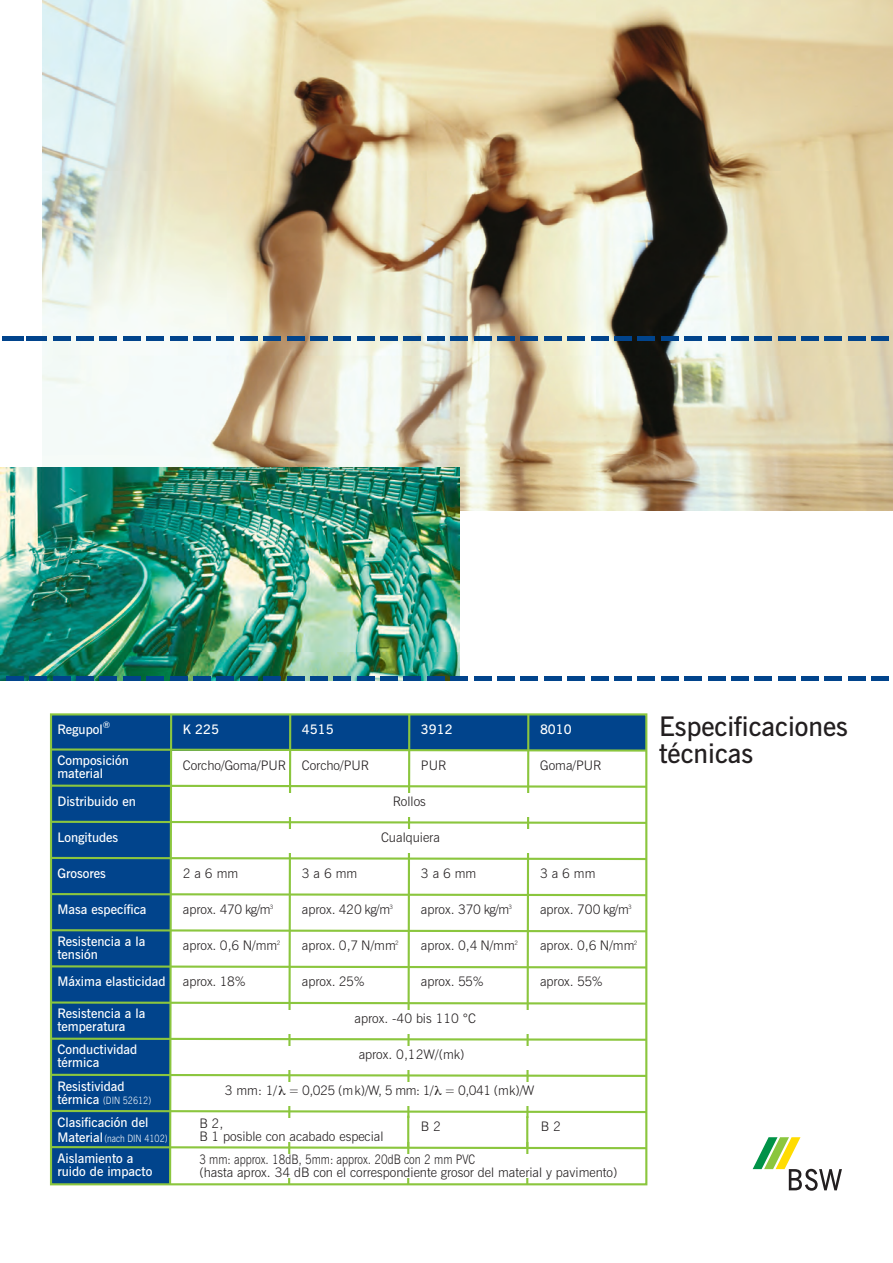
<style>
.page{position:relative;width:893px;height:1263px;background:#fff}
.page>*{position:absolute;margin:0;border:0;box-sizing:border-box;transform-origin:0 0}
.t1{font:600 27px/27px "News Gothic BT";color:#231f20}
.t2{font:300 13.2px/13px "News Gothic BT";color:#231f20}
.t3{font:600 13.2px/13.2px "News Gothic BT";color:#fff}
.t4{font:300 13.2px/13.2px "News Gothic BT";color:#231f20;scale:.85 1}
.t5{font:300 13.2px "News Gothic BT";letter-spacing:-.04em;color:#231f20}
.t6{font:300 10.2px "News Gothic BT";color:#fff;scale:.85 1}
.t7{font:600 9px "News Gothic BT";color:#fff}
.s1{font-weight:600;font-size:13.2px}
</style>
<div class="page">
<hr style="left:26px;top:336px;width:17px;height:4px;background:#01448c">
<hr style="left:3px;top:336px;width:17px;height:4px;background:#01448c">
<img style="left:43px;top:0;width:850px;height:510px">
<div style="left:51px;top:714px;width:119px;height:470px;background:#01448c"></div>
<div style="left:51px;top:714px;width:595px;height:36px;background:#01448c"></div>
<svg style="left:753px;top:1137px;width:89px;height:54px"></svg>
<svg style="left:168px;top:716px;width:362px;height:470px"></svg>
<img style="left:0;top:468px;width:459px;height:212px">
<div style="left:178px;top:1154px;width:460px;height:24px;background:#fff"></div>
<hr style="left:568px;top:676px;width:17px;height:4px;background:#01448c">
<hr style="left:544px;top:676px;width:17px;height:4px;background:#01448c">
<hr style="left:521px;top:676px;width:17px;height:4px;background:#01448c">
<hr style="left:497px;top:676px;width:17px;height:4px;background:#01448c">
<hr style="left:474px;top:676px;width:17px;height:4px;background:#01448c">
<hr style="left:451px;top:676px;width:17px;height:4px;background:#01448c">
<hr style="left:427px;top:676px;width:17px;height:4px;background:#01448c">
<hr style="left:404px;top:676px;width:17px;height:4px;background:#01448c">
<hr style="left:381px;top:676px;width:17px;height:4px;background:#01448c">
<hr style="left:357px;top:676px;width:17px;height:4px;background:#01448c">
<hr style="left:334px;top:676px;width:17px;height:4px;background:#01448c">
<hr style="left:310px;top:676px;width:17px;height:4px;background:#01448c">
<hr style="left:287px;top:676px;width:17px;height:4px;background:#01448c">
<hr style="left:264px;top:676px;width:17px;height:4px;background:#01448c">
<hr style="left:240px;top:676px;width:17px;height:4px;background:#01448c">
<hr style="left:217px;top:676px;width:17px;height:4px;background:#01448c">
<hr style="left:193px;top:676px;width:17px;height:4px;background:#01448c">
<hr style="left:170px;top:676px;width:17px;height:4px;background:#01448c">
<hr style="left:147px;top:676px;width:17px;height:4px;background:#01448c">
<hr style="left:123px;top:676px;width:17px;height:4px;background:#01448c">
<hr style="left:100px;top:676px;width:17px;height:4px;background:#01448c">
<hr style="left:77px;top:676px;width:17px;height:4px;background:#01448c">
<hr style="left:53px;top:676px;width:17px;height:4px;background:#01448c">
<hr style="left:30px;top:676px;width:17px;height:4px;background:#01448c">
<hr style="left:6px;top:676px;width:17px;height:4px;background:#01448c">
<hr style="left:591px;top:676px;width:17px;height:4px;background:#01448c">
<hr style="left:614px;top:676px;width:17px;height:4px;background:#01448c">
<hr style="left:638px;top:676px;width:17px;height:4px;background:#01448c">
<hr style="left:661px;top:676px;width:17px;height:4px;background:#01448c">
<hr style="left:685px;top:676px;width:17px;height:4px;background:#01448c">
<hr style="left:708px;top:676px;width:17px;height:4px;background:#01448c">
<hr style="left:731px;top:676px;width:17px;height:4px;background:#01448c">
<hr style="left:755px;top:676px;width:17px;height:4px;background:#01448c">
<hr style="left:778px;top:676px;width:17px;height:4px;background:#01448c">
<hr style="left:801px;top:676px;width:17px;height:4px;background:#01448c">
<hr style="left:825px;top:676px;width:17px;height:4px;background:#01448c">
<hr style="left:848px;top:676px;width:17px;height:4px;background:#01448c">
<hr style="left:872px;top:676px;width:17px;height:4px;background:#01448c">
<hr style="left:568px;top:336px;width:17px;height:4px;background:#01448c">
<hr style="left:544px;top:336px;width:17px;height:4px;background:#01448c">
<hr style="left:521px;top:336px;width:17px;height:4px;background:#01448c">
<hr style="left:497px;top:336px;width:17px;height:4px;background:#01448c">
<hr style="left:474px;top:336px;width:17px;height:4px;background:#01448c">
<hr style="left:451px;top:336px;width:17px;height:4px;background:#01448c">
<hr style="left:427px;top:336px;width:17px;height:4px;background:#01448c">
<hr style="left:404px;top:336px;width:17px;height:4px;background:#01448c">
<hr style="left:381px;top:336px;width:17px;height:4px;background:#01448c">
<hr style="left:357px;top:336px;width:17px;height:4px;background:#01448c">
<hr style="left:334px;top:336px;width:17px;height:4px;background:#01448c">
<hr style="left:310px;top:336px;width:17px;height:4px;background:#01448c">
<hr style="left:287px;top:336px;width:17px;height:4px;background:#01448c">
<hr style="left:264px;top:336px;width:17px;height:4px;background:#01448c">
<hr style="left:240px;top:336px;width:17px;height:4px;background:#01448c">
<hr style="left:217px;top:336px;width:17px;height:4px;background:#01448c">
<hr style="left:193px;top:336px;width:17px;height:4px;background:#01448c">
<hr style="left:170px;top:336px;width:17px;height:4px;background:#01448c">
<hr style="left:147px;top:336px;width:17px;height:4px;background:#01448c">
<hr style="left:123px;top:336px;width:17px;height:4px;background:#01448c">
<hr style="left:100px;top:336px;width:17px;height:4px;background:#01448c">
<hr style="left:77px;top:336px;width:17px;height:4px;background:#01448c">
<hr style="left:53px;top:336px;width:17px;height:4px;background:#01448c">
<hr style="left:30px;top:336px;width:17px;height:4px;background:#01448c">
<hr style="left:6px;top:336px;width:17px;height:4px;background:#01448c">
<hr style="left:591px;top:336px;width:17px;height:4px;background:#01448c">
<hr style="left:614px;top:336px;width:17px;height:4px;background:#01448c">
<hr style="left:638px;top:336px;width:17px;height:4px;background:#01448c">
<hr style="left:661px;top:336px;width:17px;height:4px;background:#01448c">
<hr style="left:685px;top:336px;width:17px;height:4px;background:#01448c">
<hr style="left:708px;top:336px;width:17px;height:4px;background:#01448c">
<hr style="left:731px;top:336px;width:17px;height:4px;background:#01448c">
<hr style="left:755px;top:336px;width:17px;height:4px;background:#01448c">
<hr style="left:778px;top:336px;width:17px;height:4px;background:#01448c">
<hr style="left:801px;top:336px;width:17px;height:4px;background:#01448c">
<hr style="left:825px;top:336px;width:17px;height:4px;background:#01448c">
<hr style="left:848px;top:336px;width:17px;height:4px;background:#01448c">
<hr style="left:872px;top:336px;width:17px;height:4px;background:#01448c">
<svg style="left:50px;top:747px;width:598px;height:403px"></svg>
<svg style="left:464px;top:1013px;width:3px;height:4px"></svg>
<svg style="left:279px;top:1085px;width:7px;height:10px"></svg>
<svg style="left:435px;top:1085px;width:7px;height:10px"></svg>
<p class="t7" style="left:103px;top:721px;width:9px">®</p>
<p class="t3" style="left:57px;top:755px;width:73px">Composición material</p>
<p class="t3" style="left:57px;top:795px;width:80px">Distribuido en</p>
<p class="t3" style="left:57px;top:831px;width:62px">Longitudes</p>
<p class="t3" style="left:57px;top:868px;width:50px">Grosores</p>
<p class="t3" style="left:57px;top:904px;width:91px">Masa específica</p>
<p class="t3" style="left:57px;top:935px;width:89px">Resistencia a la tensión</p>
<p class="t3" style="left:57px;top:976px;width:110px">Máxima elasticidad</p>
<p class="t3" style="left:57px;top:1008px;width:89px">Resistencia a la temperatura</p>
<p class="t3" style="left:57px;top:1044px;width:81px">Conductividad térmica</p>
<p class="t3" style="left:57px;top:1080px;width:69px">Resistividad</p>
<p class="t6" style="left:57px;top:1096px;width:112px"><span class="s1">térmica</span> (DIN 52612)</p>
<p class="t3" style="left:57px;top:1116px;width:93px">Clasificación del</p>
<p class="t6" style="left:57px;top:1134px;width:131px"><span class="s1">Material</span>(nach DIN 4102)</p>
<p class="t3" style="left:57px;top:1152px;width:96px">Aislamiento a ruido de impacto</p>
<p class="t3" style="left:57px;top:723px;width:47px">Regupol</p>
<p class="t3" style="left:183px;top:723px;width:38px">K 225</p>
<p class="t3" style="left:302px;top:723px;width:33px">4515</p>
<p class="t3" style="left:421px;top:723px;width:33px">3912</p>
<p class="t3" style="left:540px;top:723px;width:33px">8010</p>
<p class="t2" style="left:183px;top:759px;width:105px">Corcho/Goma/PUR</p>
<p class="t2" style="left:302px;top:759px;width:69px">Corcho/PUR</p>
<p class="t2" style="left:421px;top:759px;width:27px">PUR</p>
<p class="t2" style="left:540px;top:759px;width:63px">Goma/PUR</p>
<p class="t2" style="left:393px;top:795px;width:34px">Rollos</p>
<p class="t2" style="left:381px;top:831px;width:60px">Cualquiera</p>
<p class="t2" style="left:183px;top:868px;width:57px">2 a 6 mm</p>
<p class="t2" style="left:183px;top:904px;width:92px">aprox. 470 kg/m<sup>3</sup></p>
<p class="t2" style="left:302px;top:868px;width:57px">3 a 6 mm</p>
<p class="t2" style="left:421px;top:868px;width:57px">3 a 6 mm</p>
<p class="t2" style="left:540px;top:868px;width:57px">3 a 6 mm</p>
<p class="t2" style="left:302px;top:904px;width:93px">aprox. 420 kg/m<sup>3</sup></p>
<p class="t2" style="left:421px;top:904px;width:93px">aprox. 370 kg/m<sup>3</sup></p>
<p class="t2" style="left:540px;top:904px;width:93px">aprox. 700 kg/m<sup>3</sup></p>
<p class="t2" style="left:183px;top:940px;width:99px">aprox. 0,6 N/mm<sup>2</sup></p>
<p class="t2" style="left:302px;top:940px;width:98px">aprox. 0,7 N/mm<sup>2</sup></p>
<p class="t2" style="left:421px;top:940px;width:98px">aprox. 0,4 N/mm<sup>2</sup></p>
<p class="t2" style="left:540px;top:940px;width:99px">aprox. 0,6 N/mm<sup>2</sup></p>
<p class="t2" style="left:183px;top:976px;width:65px">aprox. 18%</p>
<p class="t2" style="left:302px;top:976px;width:65px">aprox. 25%</p>
<p class="t2" style="left:421px;top:976px;width:65px">aprox. 55%</p>
<p class="t2" style="left:540px;top:976px;width:65px">aprox. 55%</p>
<p class="t2" style="left:355px;top:1012px;width:123px">aprox. -40 bis 110 C</p>
<p class="t2" style="left:359px;top:1048px;width:107px">aprox. 0,12W/(mk)</p>
<p class="t5" style="left:225px;top:1085px;width:311px">3 mm: 1/ = 0,025 (mk)/W, 5 mm: 1/ = 0,041 (mk)/W</p>
<p class="t2" style="left:421px;top:1121px;width:22px">B 2</p>
<p class="t4" style="left:199px;top:1154px;width:493px">3 mm: approx. 18dB, 5mm: approx. 20dB con 2 mm PVC<br>(hasta aprox. 34 dB con el correspondiente grosor del material y pavimento)</p>
<p class="t2" style="left:199px;top:1118px;width:186px">B 2,<br>B 1 posible con acabado especial</p>
<p class="t2" style="left:541px;top:1121px;width:22px">B 2</p>
<h1 class="t1" style="left:659px;top:715px;width:190px">Especificaciones técnicas</h1>
</div>
